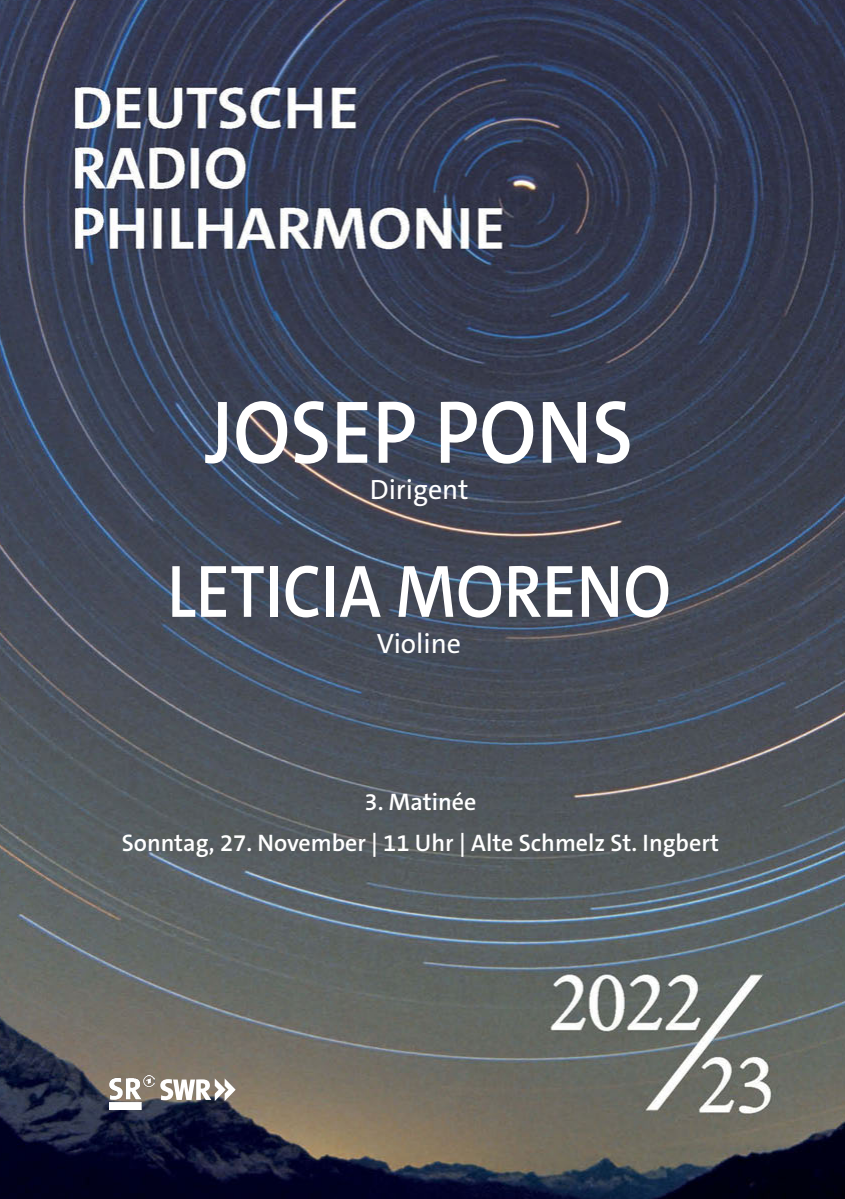
<style>
.page{position:relative;width:845px;height:1199px;background:#fff}
.page>*{position:absolute;margin:0;border:0;box-sizing:border-box;transform-origin:0 0}
.t1{font:600 90px "The Sans C5";color:#fff;scale:.9 1}
.t2{font:600 75px "The Sans C5";color:#fff;scale:.9 1}
.t3{font:28px "The Sans C5";color:#fff}
.t4{font:600 24px "The Sans C5";color:#fff}
</style>
<div class="page">
<img style="left:0;top:0;width:844px;height:1199px">
<svg style="left:160px;top:1078px;width:75px;height:23px"></svg>
<img style="left:109px;top:1076px;width:45px;height:34px">
<svg style="left:840px;top:0;width:5px;height:7px"></svg>
<svg style="left:840px;top:1195px;width:5px;height:4px"></svg>
<p class="t1" style="left:205px;top:374px;width:476px">JOSEP PONS</p>
<p class="t3" style="left:369px;top:471px;width:100px">Dirigent</p>
<p class="t2" style="left:167px;top:543px;width:561px">LETICIA MORENO</p>
<p class="t3" style="left:377px;top:625px;width:86px">Violine</p>
<p class="t4" style="left:364px;top:786px;width:113px">3. Matinée</p>
<p class="t4" style="left:122px;top:827px;width:598px">Sonntag, 27. November | 11 Uhr | Alte Schmelz St. Ingbert</p>
</div>
